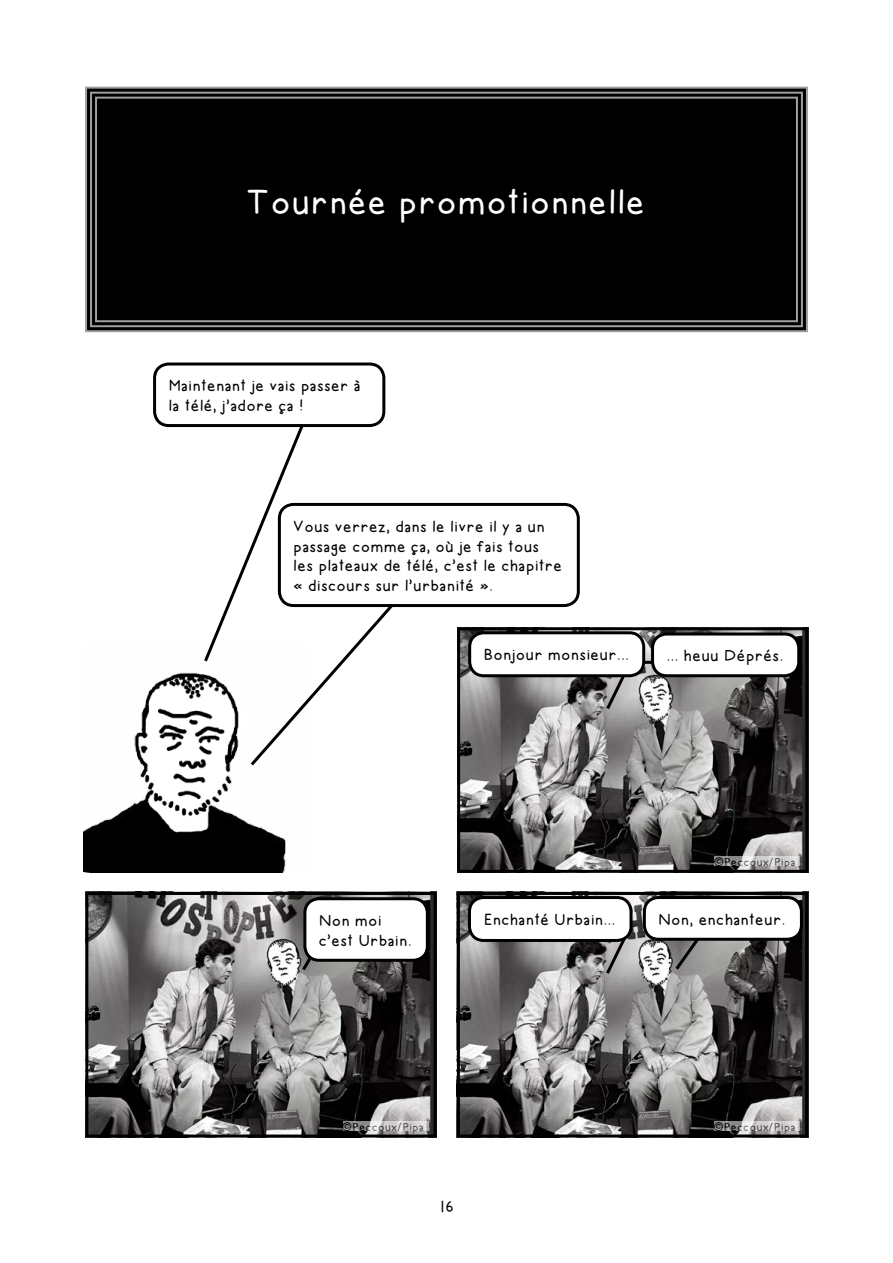
<style>
.page{position:relative;width:893px;height:1263px;background:#fff}
.page>*{position:absolute;margin:0;border:0;box-sizing:border-box;transform-origin:0 0}
.t1{font:36px "Hello Recess";color:#fff}
.t2{font:16.5px/19.8px "Hello Recess";color:#000}
.t3{font:12px "Hello Recess";color:#000}
</style>
<div class="page">
<div style="left:85px;top:86px;width:723px;height:247px;background:#000"></div>
<div style="left:90px;top:92px;width:713px;height:235px;border:2px solid #9d9fa2"></div>
<div style="left:95px;top:97px;width:703px;height:225px;border:2px solid #9d9fa2"></div>
<img style="left:84px;top:672px;width:202px;height:201px">
<div style="left:153px;top:362px;width:232px;height:65px;border:3px solid #000;border-radius:14px"></div>
<svg style="left:202px;top:408px;width:238px;height:361px"></svg>
<div style="left:279px;top:504px;width:299px;height:101px;background:#fff;border-radius:14px"></div>
<div style="left:278px;top:503px;width:302px;height:104px;border:3px solid #000;border-radius:14px"></div>
<img style="left:461px;top:631px;width:343px;height:238px">
<div style="left:457px;top:627px;width:351px;height:246px;border:3px solid #000"></div>
<svg style="left:714px;top:856px;width:86px;height:10px"></svg>
<img style="left:89px;top:896px;width:344px;height:237px">
<div style="left:85px;top:892px;width:352px;height:245px;border:3px solid #000"></div>
<svg style="left:343px;top:1121px;width:85px;height:10px"></svg>
<svg style="left:604px;top:677px;width:29px;height:35px"></svg>
<hr style="left:636px;top:661px;width:47px;height:3px;background:#000">
<div style="left:470px;top:633px;width:174px;height:43px;background:#fff;border-radius:14px"></div>
<div style="left:468px;top:631px;width:177px;height:46px;border:3px solid #000;border-radius:14px"></div>
<div style="left:652px;top:634px;width:147px;height:42px;background:#fff;border-radius:14px"></div>
<div style="left:651px;top:632px;width:149px;height:45px;border:3px solid #000;border-radius:14px"></div>
<svg style="left:299px;top:946px;width:20px;height:28px"></svg>
<div style="left:305px;top:899px;width:122px;height:61px;background:#fff;border-radius:14px"></div>
<div style="left:303px;top:897px;width:126px;height:65px;border:3px solid #000;border-radius:14px"></div>
<img style="left:461px;top:896px;width:343px;height:237px">
<div style="left:457px;top:892px;width:351px;height:245px;border:3px solid #000"></div>
<svg style="left:714px;top:1121px;width:86px;height:10px"></svg>
<svg style="left:603px;top:924px;width:30px;height:53px"></svg>
<div style="left:469px;top:897px;width:162px;height:43px;background:#fff;border-radius:14px"></div>
<div style="left:468px;top:896px;width:164px;height:46px;border:3px solid #000;border-radius:14px"></div>
<svg style="left:672px;top:941px;width:34px;height:32px"></svg>
<div style="left:644px;top:897px;width:157px;height:42px;background:#fff;border-radius:14px"></div>
<div style="left:643px;top:896px;width:160px;height:45px;border:3px solid #000;border-radius:14px"></div>
<h1 class="t1" style="left:247px;top:181px;width:401px">Tournée promotionnelle</h1>
<p class="t2" style="left:169px;top:376px;width:194px">Maintenant je vais passer à la télé, j’adore ça !</p>
<p class="t2" style="left:294px;top:517px;width:271px">Vous verrez, dans le livre il y a un passage comme ça, où je fais tous les plateaux de télé, c’est le chapitre « discours sur l’urbanité ».</p>
<p class="t2" style="left:484px;top:645px;width:147px">Bonjour monsieur...</p>
<p class="t2" style="left:667px;top:646px;width:119px">... heuu Déprés.</p>
<p class="t2" style="left:319px;top:911px;width:94px">Non moi c’est Urbain.</p>
<p class="t3" style="left:714px;top:855px;width:83px">©Peccoux/Pipa</p>
<p class="t2" style="left:484px;top:910px;width:134px">Enchanté Urbain...</p>
<p class="t2" style="left:659px;top:910px;width:129px">Non, enchanteur.</p>
<p class="t3" style="left:343px;top:1120px;width:83px">©Peccoux/Pipa</p>
<p class="t2" style="left:439px;top:1197px;width:17px">16</p>
<p class="t3" style="left:714px;top:1120px;width:83px">©Peccoux/Pipa</p>
</div>
